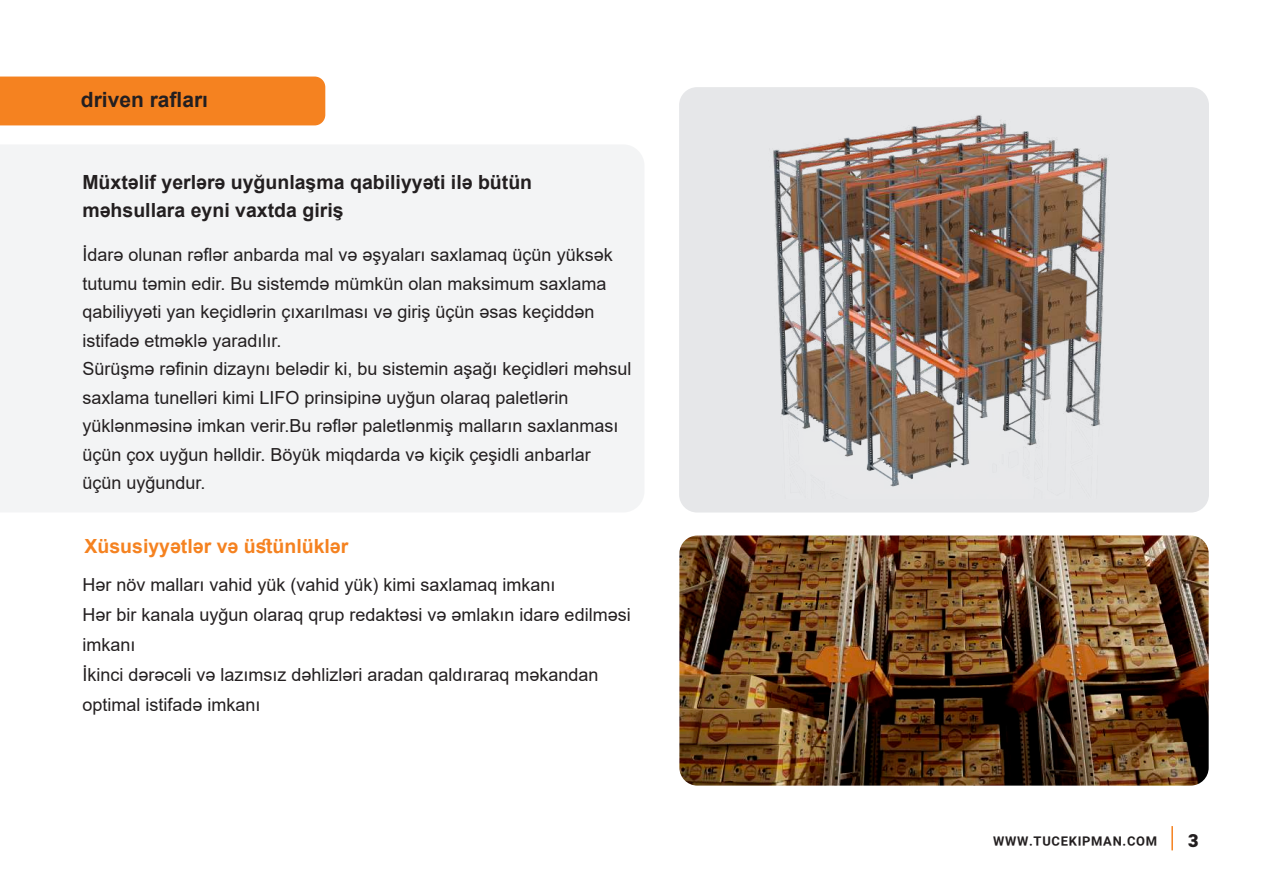
<style>
.page{position:relative;width:1263px;height:893px;background:#fff}
.page>*{position:absolute;margin:0;border:0;box-sizing:border-box;transform-origin:0 0}
.t1{font:700 21px "Arial";color:#231f20}
.t2{font:700 19.5px/28.5px "Arial";color:#231f20}
.t3{font:700 19.5px "Arial";color:#f58220}
.t4{font:18px/28.5px "Arial";color:#231f20}
.t5{font:900 18px "Heebo";color:#231f20}
.t6{font:700 12px "IRAN Sans";letter-spacing:.06em;color:#231f20}
</style>
<div class="page">
<div style="left:0;top:77px;width:325px;height:48px;background:#f58220"></div>
<hr style="left:1171px;top:826px;width:2px;height:24px;background:#f58220">
<div style="left:0;top:145px;width:644px;height:367px;background:#f3f4f5"></div>
<div style="left:679px;top:87px;width:530px;height:425px;background:#e6e7e9;border-radius:18px"></div>
<img style="left:773px;top:115px;width:336px;height:372px">
<img style="left:679px;top:535px;width:530px;height:251px">
<p class="t1" style="left:81px;top:85px;width:129px">driven rafları</p>
<p class="t2" style="left:82px;top:168px;width:451px">Müxtəlif yerlərə uyğunlaşma qabiliyyəti ilə bütün məhsullara eyni vaxtda giriş</p>
<p class="t4" style="left:82px;top:241px;width:551px">İdarə olunan rəflər anbarda mal və əşyaları saxlamaq üçün yüksək tutumu təmin edir. Bu sistemdə mümkün olan maksimum saxlama qabiliyyəti yan keçidlərin çıxarılması və giriş üçün əsas keçiddən istifadə etməklə yaradılır.<br>Sürüşmə rəfinin dizaynı belədir ki, bu sistemin aşağı keçidləri məhsul saxlama tunelləri kimi LIFO prinsipinə uyğun olaraq paletlərin yüklənməsinə imkan verir.Bu rəflər paletlənmiş malların saxlanması üçün çox uyğun həlldir. Böyük miqdarda və kiçik çeşidli anbarlar üçün uyğundur.</p>
<p class="t3" style="left:84px;top:533px;width:265px">Xüsusiyyətlər və üstünlüklər</p>
<p class="t4" style="left:82px;top:570px;width:550px;line-height:30px">Hər növ malları vahid yük (vahid yük) kimi saxlamaq imkanı<br>Hər bir kanala uyğun olaraq qrup redaktəsi və əmlakın idarə edilməsi imkanı<br>İkinci dərəcəli və lazımsız dəhlizləri aradan qaldıraraq məkandan optimal istifadə imkanı</p>
<p class="t6" style="left:993px;top:833px;width:166px">WWW.TUCEKIPMAN.COM</p>
<p class="t5" style="left:1188px;top:828px;width:12px">3</p>
</div>
